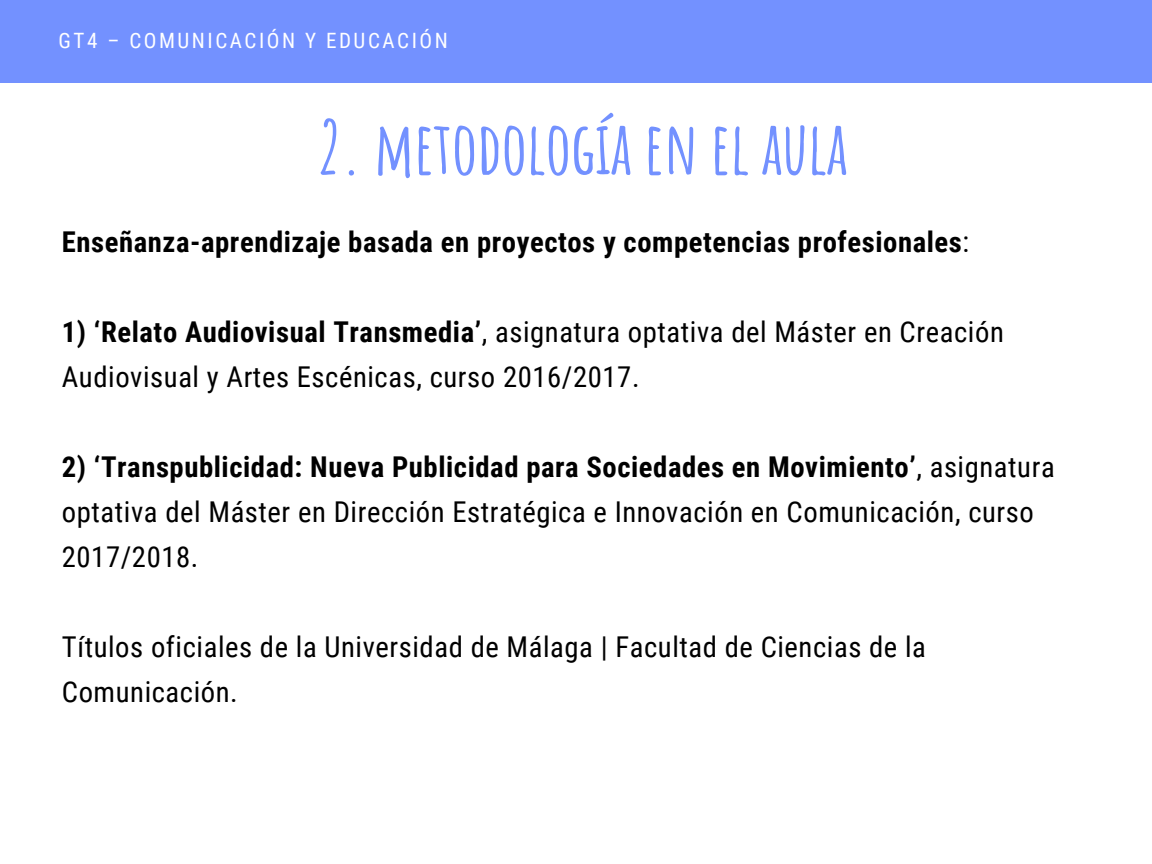
<style>
.page{position:relative;width:1152px;height:864px;background:#fff}
.page>*{position:absolute;margin:0;border:0;box-sizing:border-box;transform-origin:0 0}
.t1{font:700 72.45px "Amatic SC";letter-spacing:-.01em;color:#7391ff}
.t2{font:28.65px/45px "Roboto Condensed";letter-spacing:.02em;color:#000}
.t3{font:700 28.65px "Roboto Condensed";letter-spacing:.02em;color:#000}
.t4{font:21.15px "Roboto Condensed";letter-spacing:.12em;color:#fff}
.s1{font-weight:400}
.s2{font-weight:700}
</style>
<div class="page">
<div style="left:0;top:0;width:1152px;height:82px;background:#7391ff"></div>
<p class="t4" style="left:58px;top:29px;width:391px">GT4 – COMUNICACIÓN Y EDUCACIÓN</p>
<h1 class="t1" style="left:317px;top:101px;width:532px">2. METODOLOGÍA EN EL AULA</h1>
<p class="t3" style="left:62px;top:225px;width:909px">Enseñanza-aprendizaje basada en proyectos y competencias profesionales<span class="s1">:</span></p>
<p class="t2" style="left:62px;top:309px;width:943px"><span class="s2">1) ‘Relato Audiovisual Transmedia’</span>, asignatura optativa del Máster en Creación<br>Audiovisual y Artes Escénicas, curso 2016/2017.</p>
<p class="t2" style="left:62px;top:444px;width:994px"><span class="s2">2) ‘Transpublicidad: Nueva Publicidad para Sociedades en Movimiento’</span>, asignatura optativa del Máster en Dirección Estratégica e Innovación en Comunicación, curso<br>2017/2018.</p>
<p class="t2" style="left:62px;top:624px;width:866px">Títulos oficiales de la Universidad de Málaga | Facultad de Ciencias de la<br>Comunicación.</p>
</div>
